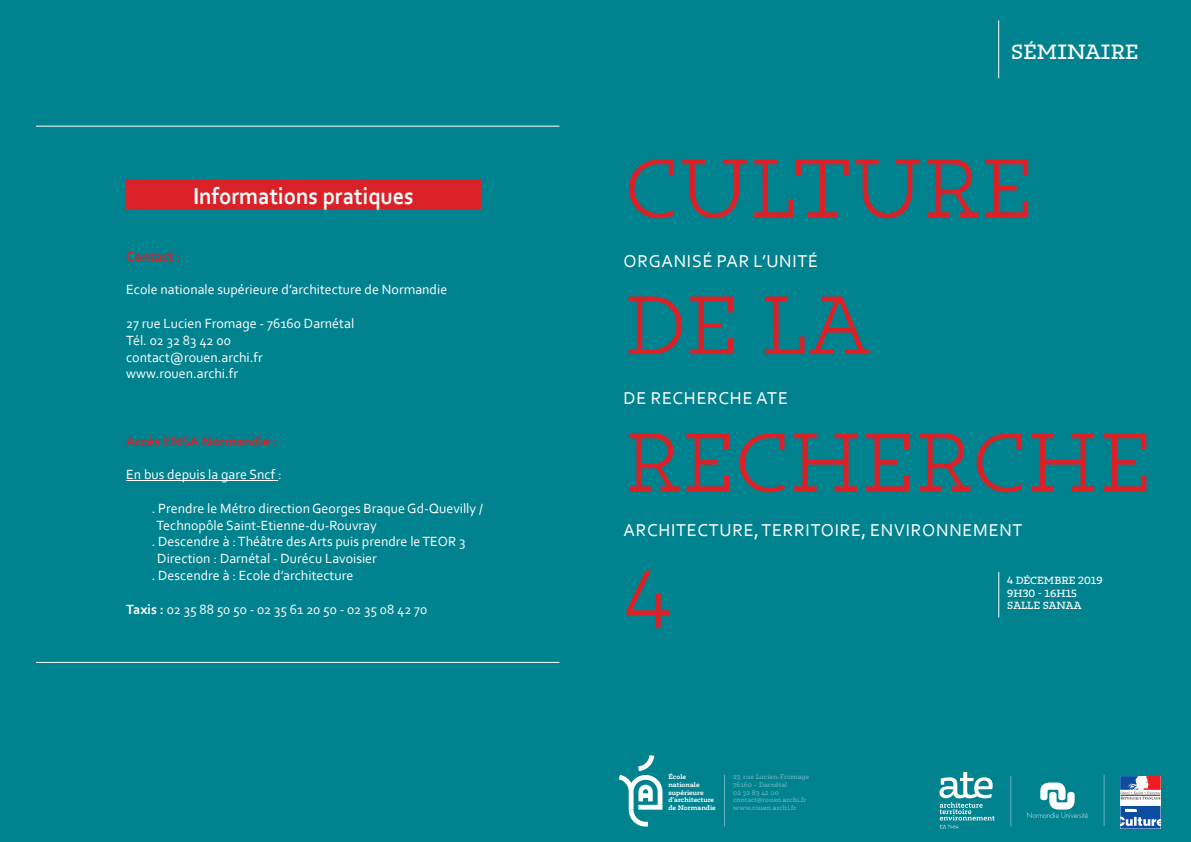
<style>
.page{position:relative;width:1191px;height:842px;background:#fff}
.page>*{position:absolute;margin:0;border:0;box-sizing:border-box;transform-origin:0 0}
.t1{font:300 72px/137px "Irma Text Slab Std";letter-spacing:.03em;color:#da2128}
.t2{font:700 24px "Corbel";color:#fff;scale:.93 1}
.t3{font:18px "Corbel";letter-spacing:.04em;color:#fff}
.t4{font:500 18px "Irma Text Slab Std";letter-spacing:.01em;color:#fff}
.t5{font:14px/16.8px "Corbel";color:#fff}
.t6{font:700 14px "Corbel";color:#da2128}
.t7{font:500 9.1px/12.7px "Irma Text Slab Std";letter-spacing:.01em;color:#fff}
.t8{font:500 5.8px/7.7px "Irma Text Slab Std";letter-spacing:.015em;color:#66b4be}
.t9{font:700 5.8px/7.7px "Irma Text Slab Std";letter-spacing:.015em;color:#fff}
.s1{font-weight:700}
</style>
<div class="page">
<div style="left:593px;top:0;width:598px;height:842px;background:#00828f"></div>
<svg style="left:618px;top:755px;width:44px;height:71px"></svg>
<hr style="left:724px;top:775px;width:1px;height:51px;background:#66b4be">
<hr style="left:998px;top:572px;width:1px;height:45px;background:#fff">
<hr style="left:1103px;top:775px;width:1px;height:51px;background:#66b4be">
<hr style="left:1010px;top:776px;width:1px;height:50px;background:#66b4be">
<svg style="left:1027px;top:782px;width:60px;height:36px"></svg>
<hr style="left:998px;top:20px;width:1px;height:58px;background:#fff">
<div style="left:1120px;top:776px;width:40px;height:52px;background:#fff"></div>
<svg style="left:1120px;top:776px;width:40px;height:24px"></svg>
<svg style="left:1120px;top:806px;width:40px;height:22px"></svg>
<svg style="left:939px;top:772px;width:55px;height:56px"></svg>
<div style="left:0;top:0;width:595px;height:842px;background:#00828f"></div>
<hr style="left:126px;top:480px;width:152px;height:1px;background:#fff">
<div style="left:126px;top:181px;width:354px;height:28px;background:#da2128"></div>
<hr style="left:36px;top:126px;width:523px;height:1px;background:#fff">
<hr style="left:36px;top:662px;width:523px;height:1px;background:#fff">
<h2 class="t2" style="left:193px;top:181px;width:239px">Informations pratiques</h2>
<p class="t6" style="left:126px;top:247px;width:56px">Contact :</p>
<p class="t5" style="left:126px;top:281px;width:323px">Ecole nationale supérieure d’architecture de Normandie</p>
<p class="t5" style="left:126px;top:315px;width:229px">27 rue Lucien Fromage - 76160 Darnétal<br>Tél. 02 32 83 42 00 contact@rouen.archi.fr www.rouen.archi.fr</p>
<p class="t6" style="left:126px;top:432px;width:152px">Accès ENSA Normandie :</p>
<p class="t5" style="left:126px;top:466px;width:157px">En bus depuis la gare Sncf :</p>
<p class="t5" style="left:152px;top:499px;width:333px">. Prendre le Métro direction Georges Braque Gd-Quevilly /</p>
<p class="t5" style="left:156px;top:516px;width:222px">Technopôle Saint-Etienne-du-Rouvray</p>
<p class="t5" style="left:152px;top:533px;width:315px">. Descendre à : Théâtre des Arts puis prendre le TEOR 3</p>
<p class="t5" style="left:157px;top:550px;width:221px">Direction : Darnétal - Durécu Lavoisier</p>
<p class="t5" style="left:152px;top:567px;width:203px">. Descendre à : Ecole d’architecture</p>
<p class="t5" style="left:126px;top:600px;width:303px"><span class="s1">Taxis :</span> 02 35 88 50 50 - 02 35 61 20 50 - 02 35 08 42 70</p>
<p class="t4" style="left:1011px;top:40px;width:129px">SÉMINAIRE</p>
<h1 class="t1" style="left:625px;top:118px;width:527px">CULTURE<br>DE LA<br>RECHERCHE<br>4</h1>
<p class="t3" style="left:623px;top:250px;width:196px">ORGANISÉ PAR L’UNITÉ</p>
<p class="t3" style="left:623px;top:387px;width:166px">DE RECHERCHE ATE</p>
<p class="t3" style="left:623px;top:519px;width:400px">ARCHITECTURE, TERRITOIRE, ENVIRONNEMENT</p>
<p class="t7" style="left:1007px;top:574px;width:97px">4 DÉCEMBRE 2019<br>9H30 - 16H15<br>SALLE SANAA</p>
<p class="t9" style="left:668px;top:773px;width:49px">École nationale supérieure d’architecture de Normandie</p>
<p class="t8" style="left:733px;top:773px;width:77px">27, rue Lucien-Fromage<br>76160 – Darnétal<br>02 32 83 42 00 contact@rouen.archi.fr www.rouen.archi.fr</p>
</div>
